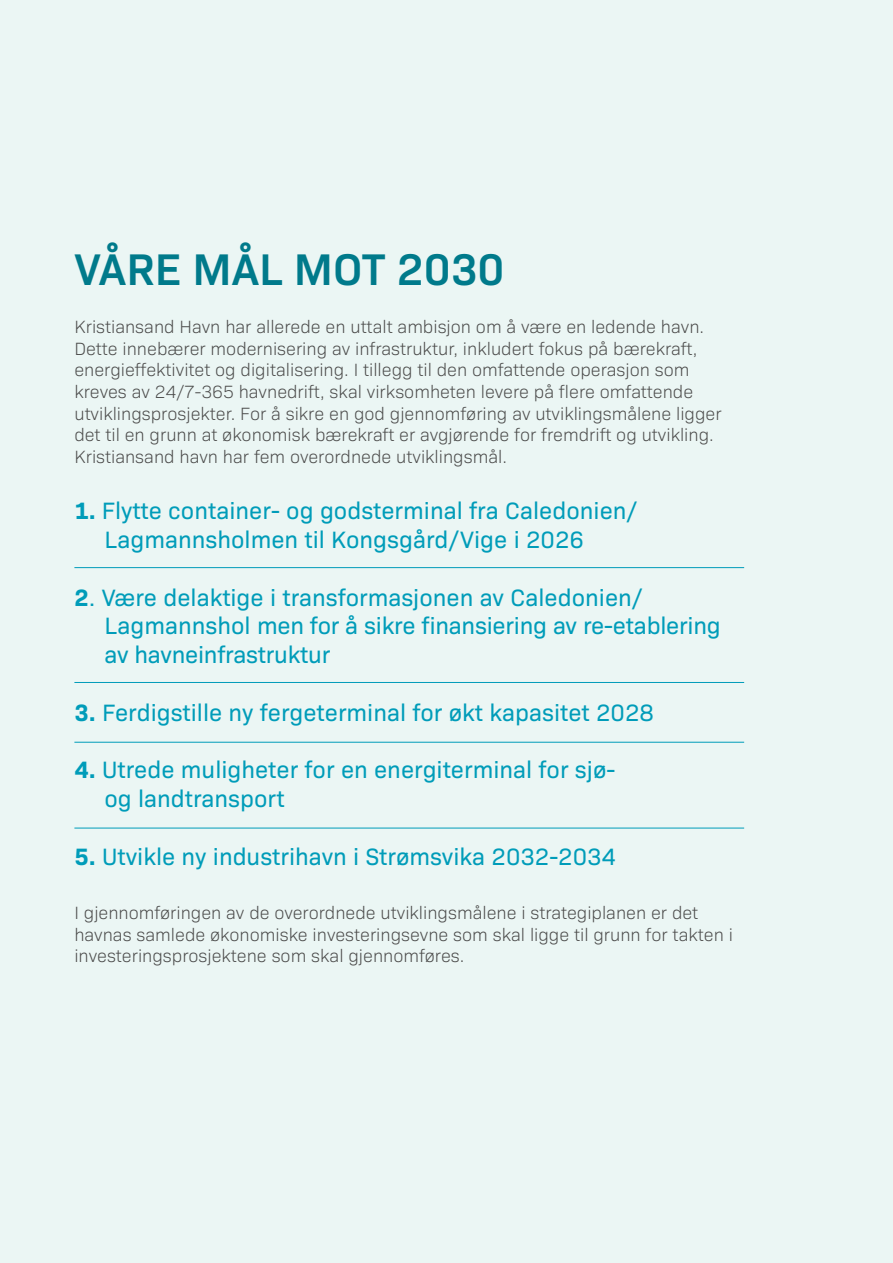
<style>
.page{position:relative;width:893px;height:1263px;background:#ebf6f4}
.page>*{position:absolute;margin:0;border:0;box-sizing:border-box;transform-origin:0 0}
.t1{font:600 45px "Bio Sans";color:#007a8b}
.t2{font:24px/28.8px "Bio Sans";color:#009cb9}
.t3{font:300 18px/21.6px "Bio Sans";color:#4b4b4a}
.s1{font-weight:700}
</style>
<div class="page">
<hr style="left:74px;top:567px;width:670px;height:1px;background:#009cb9">
<hr style="left:74px;top:682px;width:670px;height:1px;background:#009cb9">
<hr style="left:74px;top:742px;width:670px;height:1px;background:#009cb9">
<hr style="left:74px;top:828px;width:670px;height:1px;background:#009cb9">
<h1 class="t1" style="left:74px;top:235px;width:432px">VÅRE MÅL MOT 2030</h1>
<p class="t3" style="left:74px;top:315px;width:649px">Kristiansand Havn har allerede en uttalt ambisjon om å være en ledende havn.<br>Dette innebærer modernisering av infrastruktur, inkludert fokus på bærekraft, energieffektivitet og digitalisering. I tillegg til den omfattende operasjon som kreves av 24/7-365 havnedrift, skal virksomheten levere på flere omfattende utviklingsprosjekter. For å sikre en god gjennomføring av utviklingsmålene ligger det til en grunn at økonomisk bærekraft er avgjørende for fremdrift og utvikling.<br>Kristiansand havn har fem overordnede utviklingsmål.</p>
<h2 class="t2" style="left:104px;top:495px;width:534px;text-indent:-30px"><span class="s1">1.</span> Flytte container- og godsterminal fra Caledonien/<br>Lagmannsholmen til Kongsgård/Vige i 2026</h2>
<h2 class="t2" style="left:104px;top:581px;width:618px;text-indent:-30px"><span class="s1">2</span>. Være delaktige i transformasjonen av Caledonien/<br>Lagmannshol men for å sikre finansiering av re-etablering av havneinfrastruktur</h2>
<h2 class="t2" style="left:74px;top:696px;width:581px"><span class="s1">3.</span> Ferdigstille ny fergeterminal for økt kapasitet 2028</h2>
<h2 class="t2" style="left:104px;top:754px;width:512px;text-indent:-30px"><span class="s1">4.</span> Utrede muligheter for en energiterminal for sjø&shy;og landtransport</h2>
<h2 class="t2" style="left:74px;top:840px;width:543px"><span class="s1">5.</span> Utvikle ny industrihavn i Strømsvika 2032-2034</h2>
<p class="t3" style="left:74px;top:900px;width:660px">I gjennomføringen av de overordnede utviklingsmålene i strategiplanen er det havnas samlede økonomiske investeringsevne som skal ligge til grunn for takten i investeringsprosjektene som skal gjennomføres.</p>
</div>
